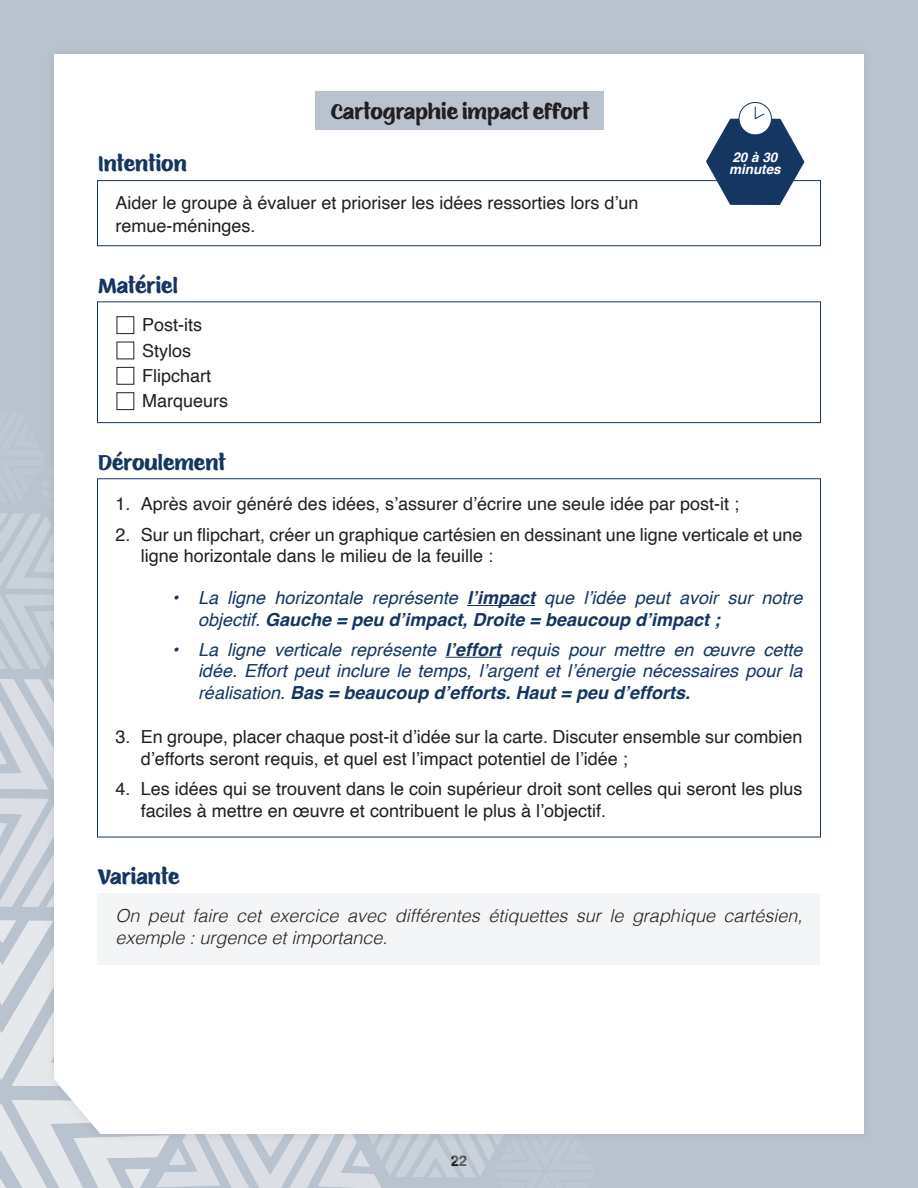
<style>
.page{position:relative;width:918px;height:1188px;background:#fff}
.page>*{position:absolute;margin:0;border:0;box-sizing:border-box;transform-origin:0 0}
.t1{font:21px "Eds Market";color:#153661}
.t2{font:21px "Eds Market";color:#231f20}
.P4{font:18px/21.6px "Helvetica";color:#231f20}
.t3{font:italic 18px/21.6px "Helvetica";color:#153661}
.Style_de_paragraphe_2{font:italic 300 18px/21.6px "Helvetica";color:#231f20}
.t4{font:700 14.7px "Helvetica";color:#231f20}
.P4-2{font:italic 700 13.5px/12px "Helvetica";color:#fff}
.s1{font-weight:700}
</style>
<div class="page">
<div style="left:0;top:0;width:918px;height:1187px;background:#b9c3cf"></div>
<svg style="left:0;top:798px;width:43px;height:109px"></svg>
<svg style="left:0;top:679px;width:43px;height:110px"></svg>
<svg style="left:0;top:595px;width:43px;height:74px"></svg>
<svg style="left:0;top:920px;width:595px;height:268px"></svg>
<svg style="left:0;top:513px;width:43px;height:76px"></svg>
<div style="left:43px;top:43px;width:832px;height:1102px;background:#231f20;opacity:.1"></div>
<div style="left:54px;top:54px;width:810px;height:1080px;background:#fff"></div>
<div style="left:315px;top:92px;width:288px;height:38px;background:#b9c3cf"></div>
<div style="left:97px;top:180px;width:724px;height:66px;border:1px solid #153661"></div>
<svg style="left:739px;top:102px;width:32px;height:33px"></svg>
<div style="left:739px;top:102px;width:33px;height:33px;border:1px solid #153661;border-radius:50%"></div>
<svg style="left:706px;top:106px;width:99px;height:99px;background:#6d829c"></svg>
<div style="left:98px;top:893px;width:722px;height:72px;background:#f3f5f7"></div>
<hr style="left:467px;top:605px;width:68px;height:1px;background:#153661">
<hr style="left:445px;top:657px;width:56px;height:1px;background:#153661">
<div style="left:97px;top:301px;width:724px;height:122px;border:1px solid #153661"></div>
<div style="left:117px;top:316px;width:17px;height:18px;border:1px solid #231f20"></div>
<div style="left:117px;top:367px;width:17px;height:18px;border:1px solid #231f20"></div>
<div style="left:117px;top:392px;width:17px;height:18px;border:1px solid #231f20"></div>
<h1 class="t2" style="left:331px;top:96px;width:260px">Cartographie impact effort</h1>
<h1 class="t1" style="left:98px;top:149px;width:90px">Intention</h1>
<p class="P4-2" style="left:729px;top:153px;width:53px">20 à 30 minutes</p>
<p class="P4" style="left:115px;top:192px;width:525px">Aider le groupe à évaluer et prioriser les idées ressorties lors d’un</p>
<p class="P4" style="left:115px;top:215px;width:142px">remue-méninges.</p>
<h1 class="t1" style="left:98px;top:270px;width:81px">Matériel</h1>
<p class="P4" style="left:142px;top:315px;width:62px">Post-its</p>
<p class="P4" style="left:142px;top:340px;width:51px">Stylos</p>
<p class="P4" style="left:142px;top:365px;width:71px">Flipchart</p>
<p class="P4" style="left:142px;top:391px;width:88px">Marqueurs</p>
<h1 class="t1" style="left:98px;top:447px;width:129px">Déroulement</h1>
<p class="P4" style="left:115px;top:494px;width:625px">1. Après avoir généré des idées, s’assurer d’écrire une seule idée par post-it ;</p>
<p class="P4" style="left:141px;top:524px;width:663px;text-indent:-26px">2. Sur un flipchart, créer un graphique cartésien en dessinant une ligne verticale et une ligne horizontale dans le milieu de la feuille :</p>
<p class="t3" style="left:198px;top:587px;width:606px;text-indent:-26px">• La ligne horizontale représente <span class="s1">l’impact</span> que l’idée peut avoir sur notre objectif. <span class="s1">Gauche = peu d’impact, Droite = beaucoup d’impact ;</span></p>
<p class="t3" style="left:198px;top:639px;width:606px;text-align:justify;text-indent:-26px">• La ligne verticale représente <span class="s1">l’effort</span> requis pour mettre en œuvre cette idée. Effort peut inclure le temps, l’argent et l’énergie nécessaires pour la réalisation. <span class="s1">Bas = beaucoup d’efforts. Haut = peu d’efforts.</span></p>
<p class="P4" style="left:141px;top:727px;width:663px;text-indent:-26px">3. En groupe, placer chaque post-it d’idée sur la carte. Discuter ensemble sur combien d’efforts seront requis, et quel est l’impact potentiel de l’idée ;</p>
<p class="P4" style="left:141px;top:779px;width:663px;text-indent:-26px">4. Les idées qui se trouvent dans le coin supérieur droit sont celles qui seront les plus faciles à mettre en œuvre et contribuent le plus à l’objectif.</p>
<h1 class="t1" style="left:98px;top:861px;width:83px">Variante</h1>
<p class="Style_de_paragraphe_2" style="left:115px;top:904px;width:689px">On peut faire cet exercice avec différentes étiquettes sur le graphique cartésien, exemple : urgence et importance.</p>
<p class="t4" style="left:451px;top:1152px;width:18px">22</p>
</div>
